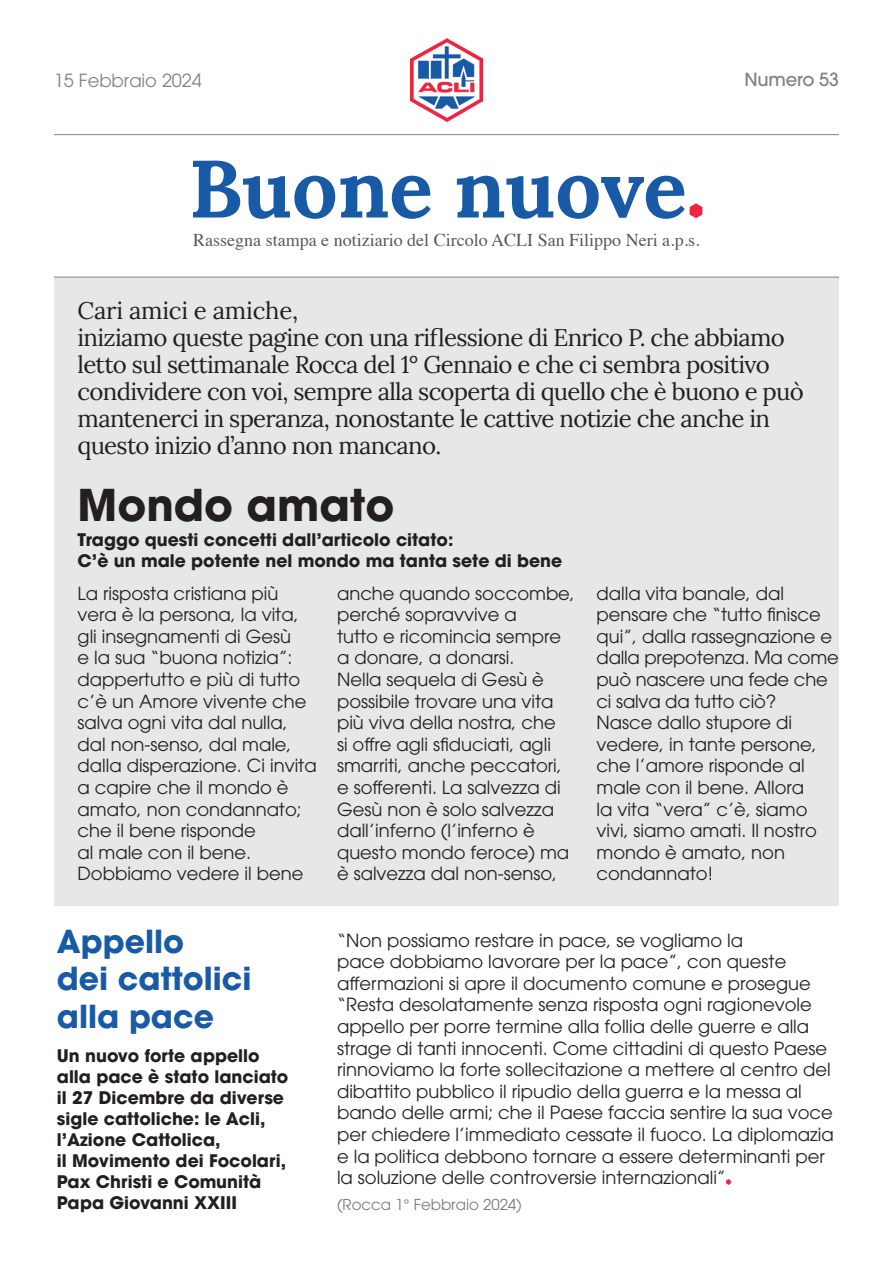
<style>
.page{position:relative;width:893px;height:1263px;background:#fff}
.page>*{position:absolute;margin:0;border:0;box-sizing:border-box;transform-origin:0 0}
.t1{font:700 81px "Lora";letter-spacing:-.005em;color:#185aa5}
.t2{font:700 43.5px "Avant Garde";color:#231f20}
.t3{font:700 31.5px/37.5px "Avant Garde";color:#185aa5}
.t4{font:24px/27px "Lora";letter-spacing:-.03em;color:#231f20}
.t5{font:18px/21.6px "ITC Avant Garde Pro";color:#231f20}
.t6{font:18px "Times";color:#57585a}
.t7{font:18px "Avant Garde CE";color:#808285}
.t8{font:500 18px "Avant Garde";letter-spacing:-.01em;color:#808285}
.t9{font:700 17.25px/21px "Avant Garde";color:#231f20}
.t10{font:15px "Avant Garde CE";color:#231f20}
</style>
<div class="page">
<div style="left:54px;top:277px;width:785px;height:629px;background:#e6e7e9"></div>
<img style="left:689px;top:203px;width:14px;height:14px">
<hr style="left:54px;top:134px;width:785px;height:1px;background:#808285">
<hr style="left:54px;top:277px;width:785px;height:1px;background:#808285">
<img style="left:410px;top:39px;width:72px;height:82px">
<svg style="left:726px;top:1179px;width:6px;height:6px"></svg>
<p class="t7" style="left:54px;top:70px;width:149px">15 Febbraio 2024</p>
<p class="t8" style="left:744px;top:68px;width:96px">Numero 53</p>
<h1 class="t1" style="left:189px;top:120px;width:499px">Buone nuove</h1>
<p class="t6" style="left:193px;top:223px;width:508px">Rassegna stampa e notiziario del Circolo ACLI San Filippo Neri a.p.s.</p>
<p class="t4" style="left:78px;top:296px;width:728px">Cari amici e amiche,<br>iniziamo queste pagine con una riflessione di Enrico P. che abbiamo letto sul settimanale Rocca del 1° Gennaio e che ci sembra positivo condividere con voi, sempre alla scoperta di quello che è buono e può mantenerci in speranza, nonostante le cattive notizie che anche in questo inizio d’anno non mancano.</p>
<h2 class="t2" style="left:78px;top:476px;width:318px">Mondo amato</h2>
<p class="t9" style="left:78px;top:529px;width:486px">Traggo questi concetti dall’articolo citato:<br>C’è un male potente nel mondo ma tanta sete di bene</p>
<p class="t5" style="left:78px;top:582px;width:241px">La risposta cristiana più vera è la persona, la vita, gli insegnamenti di Gesù<br>e la sua “buona notizia”: dappertutto e più di tutto c’è un Amore vivente che salva ogni vita dal nulla, dal non-senso, dal male, dalla disperazione. Ci invita a capire che il mondo è amato, non condannato; che il bene risponde<br>al male con il bene.<br>Dobbiamo vedere il bene</p>
<p class="t5" style="left:337px;top:582px;width:239px">anche quando soccombe, perché sopravvive a<br>tutto e ricomincia sempre a donare, a donarsi.<br>Nella sequela di Gesù è possibile trovare una vita più viva della nostra, che<br>si offre agli sfiduciati, agli smarriti, anche peccatori, e sofferenti. La salvezza di<br>Gesù non è solo salvezza dall’inferno (l’inferno è questo mondo feroce) ma è salvezza dal non-senso,</p>
<p class="t5" style="left:596px;top:582px;width:244px">dalla vita banale, dal pensare che “tutto finisce qui”, dalla rassegnazione e dalla prepotenza. Ma come può nascere una fede che ci salva da tutto ciò?<br>Nasce dallo stupore di vedere, in tante persone, che l’amore risponde al male con il bene. Allora<br>la vita “vera” c’è, siamo vivi, siamo amati. Il nostro mondo è amato, non condannato!</p>
<h3 class="t3" style="left:57px;top:922px;width:196px">Appello<br>dei cattolici alla pace</h3>
<p class="t9" style="left:57px;top:1045px;width:233px">Un nuovo forte appello alla pace è stato lanciato il 27 Dicembre da diverse sigle cattoliche: le Acli, l’Azione Cattolica,<br>il Movimento dei Focolari,<br>Pax Christi e Comunità<br>Papa Giovanni XXIII</p>
<p class="t5" style="left:337px;top:929px;width:498px">“Non possiamo restare in pace, se vogliamo la<br>pace dobbiamo lavorare per la pace”, con queste affermazioni si apre il documento comune e prosegue “Resta desolatamente senza risposta ogni ragionevole appello per porre termine alla follia delle guerre e alla strage di tanti innocenti. Come cittadini di questo Paese rinnoviamo la forte sollecitazione a mettere al centro del dibattito pubblico il ripudio della guerra e la messa al bando delle armi; che il Paese faccia sentire la sua voce per chiedere l’immediato cessate il fuoco. La diplomazia e la politica debbono tornare a essere determinanti per la soluzione delle controversie internazionali”</p>
<p class="t10" style="left:337px;top:1195px;width:186px">(Rocca 1° Febbraio 2024)</p>
</div>
